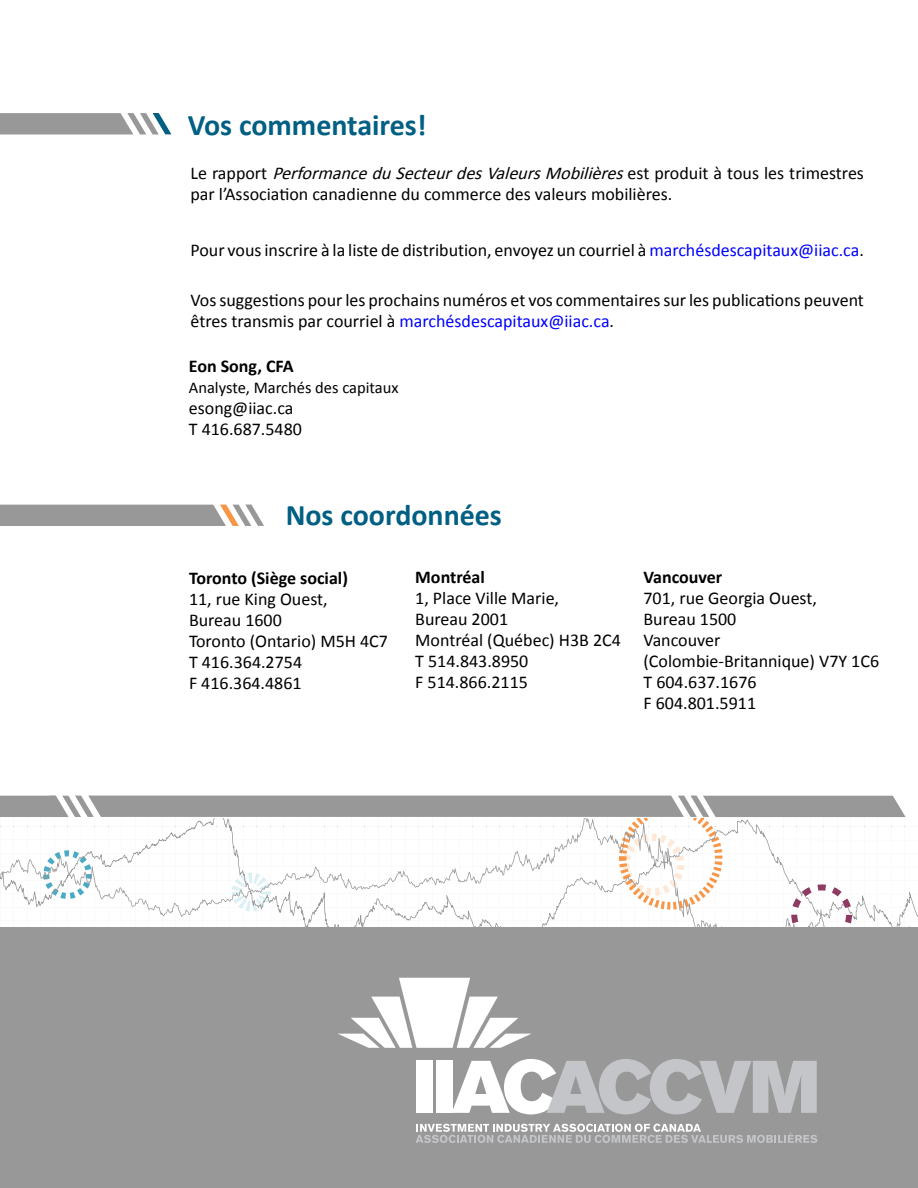
<style>
.page{position:relative;width:918px;height:1188px;background:#fff}
.page>*{position:absolute;margin:0;border:0;box-sizing:border-box;transform-origin:0 0}
.t1{font:700 30px "Calibri";color:#005f83}
.t2{font:18px/21px "Calibri";color:#000}
.t3{font:700 18px "Calibri";color:#000}
.t4{font:16.5px "Calibri";color:#000}
.s1{font-style:italic}
.s2{color:#00f}
</style>
<div class="page">
<svg style="left:0;top:113px;width:171px;height:21px;background:#a2a5a7"></svg>
<svg style="left:0;top:505px;width:264px;height:21px;background:#a4a2a1"></svg>
<div style="left:0;top:927px;width:918px;height:261px;background:#989899"></div>
<svg style="left:0;top:795px;width:918px;height:253px"></svg>
<svg style="left:416px;top:1124px;width:401px;height:19px"></svg>
<div style="left:416px;top:1061px;width:17px;height:52px;background:#fff"></div>
<div style="left:436px;top:1061px;width:17px;height:52px;background:#fff"></div>
<svg style="left:452px;top:1059px;width:365px;height:55px"></svg>
<h1 class="t1" style="left:188px;top:106px;width:240px">Vos commentaires!</h1>
<p class="t2" style="left:190px;top:163px;width:675px">L e ra p p o rt <span class="s1">PerformanceduSecteurdesValeursMobilières</span>e st p ro d u i t à t o u s l e s t r i m e st re s par l’Association canadienne du commerce des valeurs mobilières.</p>
<p class="t2" style="left:190px;top:239px;width:675px">Pour vous inscrire à la liste de distribution, envoyez un courriel à <span class="s2">marchésdescapitaux@iiac.ca</span>.</p>
<p class="t2" style="left:190px;top:289px;width:675px">Vos suggestions pour les prochains numéros et vos commentaires sur les publications peuvent êtres transmis par courriel à <span class="s2">marchésdescapitaux@iiac.ca</span>.</p>
<p class="t3" style="left:189px;top:354px;width:106px">Eon Song, CFA</p>
<p class="t4" style="left:189px;top:377px;width:211px">Analyste, Marchés des capitaux</p>
<p class="t2" style="left:189px;top:397px;width:115px">esong@iiac.ca<br>T 416.687.5480</p>
<h1 class="t1" style="left:286px;top:496px;width:218px">Nos coordonnées</h1>
<p class="t3" style="left:189px;top:567px;width:161px">Toronto (Siège social)</p>
<p class="t2" style="left:189px;top:589px;width:201px">11, rue King Ouest,<br>Bureau 1600<br>Toronto (Ontario) M5H 4C7<br>T 416.364.2754<br>F 416.364.4861</p>
<p class="t3" style="left:415px;top:566px;width:71px">Montréal</p>
<p class="t2" style="left:415px;top:588px;width:207px">1, Place Ville Marie,<br>Bureau 2001<br>Montréal (Québec) H3B 2C4<br>T 514.843.8950<br>F 514.866.2115</p>
<p class="t3" style="left:644px;top:566px;width:80px">Vancouver</p>
<p class="t2" style="left:644px;top:588px;width:237px">701, rue Georgia Ouest,<br>Bureau 1500<br>Vancouver (Colombie-Britannique) V7Y 1C6<br>T 604.637.1676<br>F 604.801.5911</p>
</div>
